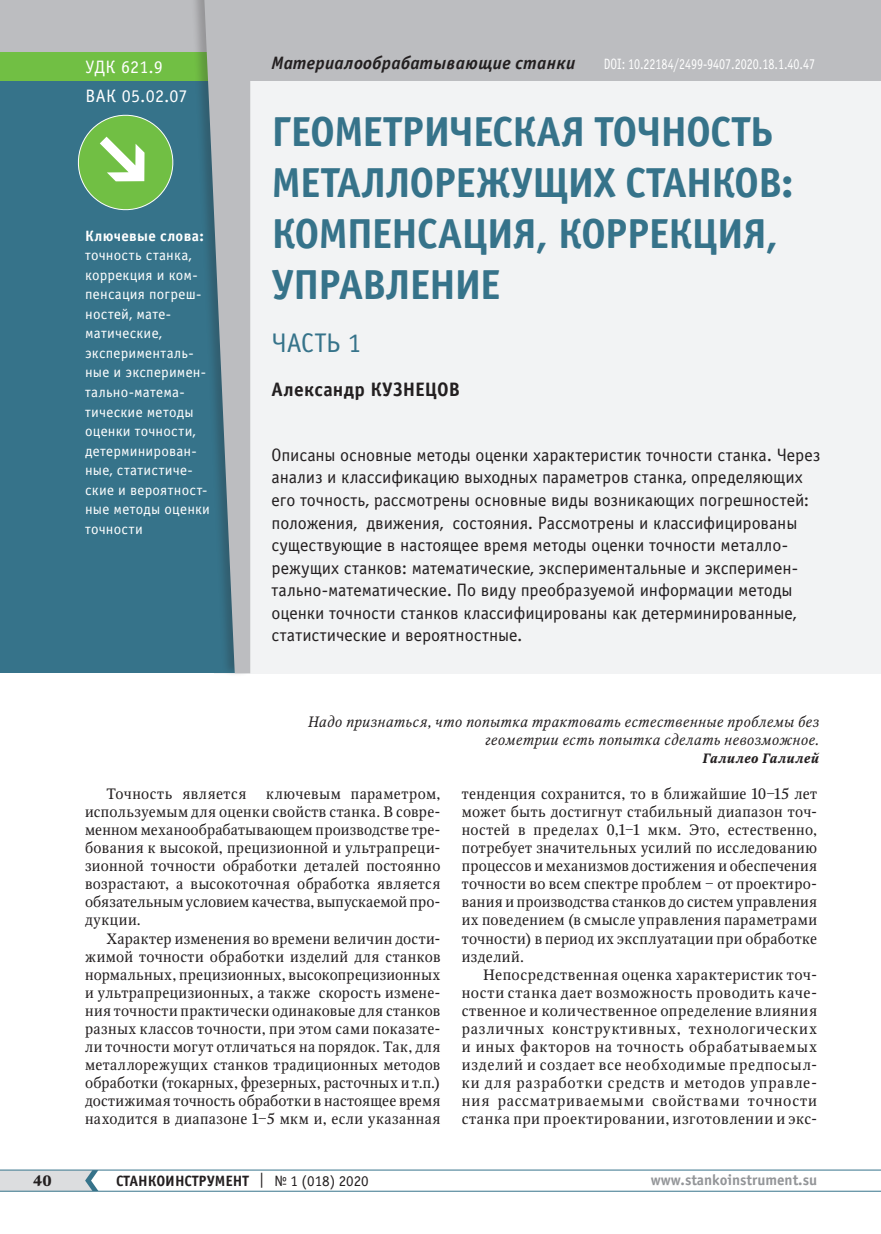
<style>
.page{position:relative;width:881px;height:1234px;background:#fff}
.page>*{position:absolute;margin:0;border:0;box-sizing:border-box;transform-origin:0 0}
.t1{font:700 42px/51px "Officina Sans C";letter-spacing:-.025em;color:#36738a}
.t2{font:27px "Officina Sans C";letter-spacing:-.005em;color:#36738a}
.t3{font:700 19.5px "Officina Sans C";letter-spacing:.015em;color:#231f20}
.t4{font:18px/22.5px "Officina Sans C";letter-spacing:-.005em;color:#231f20}
.t5{font:italic 700 18px "Officina Sans C";letter-spacing:.015em;color:#231f20}
.t6{font:18px/28.5px "Officina Sans C";letter-spacing:.015em;color:#fff}
.t7{font:15px/18px "Octava";letter-spacing:.025em;color:#231f20;text-align:justify}
.t8{font:15px/19.5px "Officina Sans C";letter-spacing:.015em;color:#fff}
.t9{font:italic 15px/18px "Octava";letter-spacing:.025em;color:#231f20;text-align:right}
.t10{font:15px "Officina Sans C";letter-spacing:.015em;color:#fff;scale:.8 1}
.t11{font:700 15px "Officina Sans C";color:#231f20}
.t12{font:700 15px "Officina Sans C";color:#939598}
.t13{font:700 15px "Officina Sans C";letter-spacing:.02em;color:#fff}
.t14{font:700 15px "Octava";color:#231f20}
.t15{font:italic 700 13.5px "Octava";letter-spacing:.02em;color:#231f20}
.s1{font-weight:400}
</style>
<div class="page">
<hr style="left:0;top:1190px;width:880px;height:1px;background:#36738a">
<hr style="left:0;top:1169px;width:880px;height:1px;background:#36738a">
<svg style="left:0;top:1169px;width:98px;height:21px;background:#ccd4d8"></svg>
<div style="left:0;top:0;width:880px;height:81px;background:#bcbdc0"></div>
<div style="left:214px;top:81px;width:666px;height:592px;background:#f2f3f4"></div>
<div style="left:0;top:74px;width:236px;height:599px;background:#36738a"></div>
<svg style="left:77px;top:114px;width:97px;height:97px"></svg>
<div style="left:0;top:52px;width:222px;height:29px;background:#71bf44"></div>
<div style="left:190px;top:0;width:61px;height:676px;background:#231f20;opacity:.25"></div>
<svg style="left:204px;top:0;width:46px;height:673px"></svg>
<p class="t6" style="left:85px;top:53px;width:104px">УДК 621.9<br>ВАК 05.02.07</p>
<p class="t13" style="left:85px;top:227px;width:120px">Ключевые слова:</p>
<p class="t8" style="left:85px;top:246px;width:126px">точность станка, коррекция и ком&shy;пенсация погреш&shy;ностей, мате&shy;матические, эксперименталь&shy;ные и эксперимен&shy;тально-матема&shy;тические методы оценки точности, детерминирован&shy;ные, статистиче&shy;ские и вероятност&shy;ные методы оценки точности</p>
<p class="t5" style="left:271px;top:53px;width:305px">Материалообрабатывающие станки</p>
<p class="t10" style="left:603px;top:56px;width:265px">DOI: 10.22184/2499-9407.2020.18.1.40.47</p>
<h1 class="t1" style="left:271px;top:107px;width:523px">ГЕОМЕТРИЧЕСКАЯ ТОЧНОСТЬ<br>МЕТАЛЛОРЕЖУЩИХ СТАНКОВ:<br>КОМПЕНСАЦИЯ, КОРРЕКЦИЯ,<br>УПРАВЛЕНИЕ</h1>
<h2 class="t2" style="left:271px;top:328px;width:91px">ЧАСТЬ 1</h2>
<h3 class="t3" style="left:271px;top:378px;width:190px">Александр КУЗНЕЦОВ</h3>
<p class="t4" style="left:271px;top:444px;width:550px">Описаны основные методы оценки характеристик точности станка. Через анализ и классификацию выходных параметров станка, определяющих его точность, рассмотрены основные виды возникающих погрешностей: положения, движения, состояния. Рассмотрены и классифицированы существующие в настоящее время методы оценки точности металло&shy;режущих станков: математические, экспериментальные и эксперимен&shy;тально-математические. По виду преобразуемой информации методы оценки точности станков классифицированы как детерминированные, статистические и вероятностные.</p>
<p class="t9" style="left:307px;top:713px;width:512px">Надо признаться, что попытка трактовать естественные проблемы без геометрии есть попытка сделать невозможное.</p>
<p class="t15" style="left:702px;top:750px;width:118px">Галилео Галилей</p>
<p class="t7" style="left:106px;top:785px;width:141px">Точность является</p>
<p class="t7" style="left:85px;top:785px;width:357px;text-indent:181px">ключевым параметром, используемым для оценки свойств станка. В совре&shy;менном механообрабатывающем производстве тре&shy;бования к высокой, прецизионной и ультрапреци&shy;зионной точности обработки деталей постоянно возрастают, а высокоточная обработка является обязательным условием качества, выпускаемой про&shy;дукции.</p>
<p class="t7" style="left:85px;top:929px;width:357px;text-indent:21px">Характер изменения во времени величин дости&shy;жимой точности обработки изделий для станков нормальных, прецизионных, высокопрецизионных и ультрапрецизионных, а также скорость измене&shy;ния точности практически одинаковые для станков разных классов точности, при этом сами показате&shy;ли точности могут отличаться на порядок. Так, для металлорежущих станков традиционных методов обработки (токарных, фрезерных, расточных и т.п.) достижимая точность обработки в настоящее время находится в диапазоне 1‒5 мкм и, если указанная</p>
<p class="t7" style="left:461px;top:785px;width:357px">тенденция сохранится, то в ближайшие 10‒15 лет может быть достигнут стабильный диапазон точ&shy;ностей в пределах 0,1‒1 мкм. Это, естественно, потребует значительных усилий по исследованию процессов и механизмов достижения и обеспечения точности во всем спектре проблем ‒ от проектиро&shy;вания и производства станков до систем управления их поведением (в смысле управления параметрами точности) в период их эксплуатации при обработке изделий.</p>
<p class="t7" style="left:461px;top:965px;width:357px;text-indent:21px">Непосредственная оценка характеристик точ&shy;ности станка дает возможность проводить каче&shy;ственное и количественное определение влияния различных конструктивных, технологических и иных факторов на точность обрабатываемых изделий и создает все необходимые предпосыл&shy;ки для разработки средств и методов управле&shy;ния рассматриваемыми свойствами точности станка при проектировании, изготовлении и экс-</p>
<p class="t14" style="left:33px;top:1170px;width:20px">40</p>
<p class="t11" style="left:116px;top:1171px;width:254px">СТАНКОИНСТРУМЕНТ <span class="s1">| № 1 (018) 2020</span></p>
<p class="t12" style="left:650px;top:1171px;width:168px">www.stankoinstrument.su</p>
</div>
